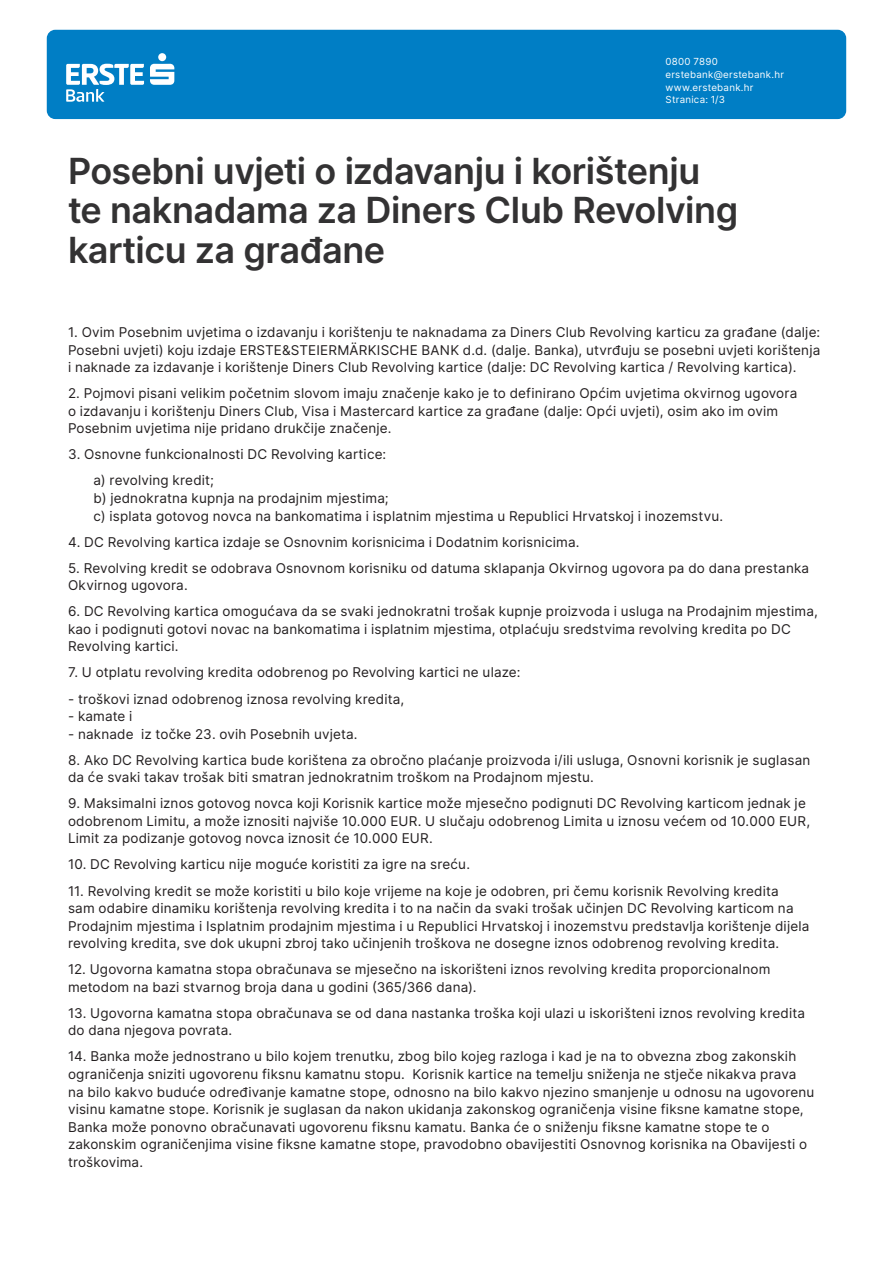
<style>
.page{position:relative;width:893px;height:1263px;background:#fff}
.page>*{position:absolute;margin:0;border:0;box-sizing:border-box;transform-origin:0 0}
.t1{font:600 36px/39.6px "Inter";letter-spacing:-.015em;color:#333233}
.t2{font:13.5px/17.5px "Inter";letter-spacing:.015em;color:#231f20}
.t3{font:9.75px/12.6px "Inter";letter-spacing:.025em;color:#fff}
</style>
<div class="page">
<div style="left:47px;top:30px;width:799px;height:89px;background:#007ec5;border-radius:9px"></div>
<svg style="left:150px;top:64px;width:24px;height:21px"></svg>
<div style="left:158px;top:53px;width:8px;height:8px;background:#fff;border-radius:50%"></div>
<svg style="left:66px;top:64px;width:78px;height:38px"></svg>
<p class="t3" style="left:665px;top:55px;width:120px">0800 7890 erstebank@erstebank.hr www.erstebank.hr<br>Stranica: 1/3</p>
<h1 class="t1" style="left:68px;top:150px;width:672px">Posebni uvjeti o izdavanju i korištenju te naknadama za Diners Club Revolving karticu za građane</h1>
<p class="t2" style="left:68px;top:323px;width:754px;text-align:justify">1. Ovim Posebnim uvjetima o izdavanju i korištenju te naknadama za Diners Club Revolving karticu za građane (dalje:<br>Posebni uvjeti) koju izdaje ERSTE&amp;STEIERMÄRKISCHE BANK d.d. (dalje. Banka), utvrđuju se posebni uvjeti korištenja i naknade za izdavanje i korištenje Diners Club Revolving kartice (dalje: DC Revolving kartica / Revolving kartica).</p>
<p class="t2" style="left:68px;top:384px;width:731px">2. Pojmovi pisani velikim početnim slovom imaju značenje kako je to definirano Općim uvjetima okvirnog ugovora o izdavanju i korištenju Diners Club, Visa i Mastercard kartice za građane (dalje: Opći uvjeti), osim ako im ovim<br>Posebnim uvjetima nije pridano drukčije značenje.</p>
<p class="t2" style="left:94px;top:441px;width:294px;line-height:26.1px;text-indent:-26px">3. Osnovne funkcionalnosti DC Revolving kartice: a) revolving kredit;</p>
<p class="t2" style="left:94px;top:489px;width:631px">b) jednokratna kupnja na prodajnim mjestima;<br>c) isplata gotovog novca na bankomatima i isplatnim mjestima u Republici Hrvatskoj i inozemstvu.</p>
<p class="t2" style="left:68px;top:533px;width:513px">4. DC Revolving kartica izdaje se Osnovnim korisnicima i Dodatnim korisnicima.</p>
<p class="t2" style="left:68px;top:559px;width:742px">5. Revolving kredit se odobrava Osnovnom korisniku od datuma sklapanja Okvirnog ugovora pa do dana prestanka<br>Okvirnog ugovora.</p>
<p class="t2" style="left:68px;top:602px;width:751px">6. DC Revolving kartica omogućava da se svaki jednokratni trošak kupnje proizvoda i usluga na Prodajnim mjestima, kao i podignuti gotovi novac na bankomatima i isplatnim mjestima, otplaćuju sredstvima revolving kredita po DC<br>Revolving kartici.</p>
<p class="t2" style="left:68px;top:663px;width:454px">7. U otplatu revolving kredita odobrenog po Revolving kartici ne ulaze:</p>
<p class="t2" style="left:68px;top:689px;width:338px">- troškovi iznad odobrenog iznosa revolving kredita,</p>
<p class="t2" style="left:68px;top:707px;width:66px">- kamate i</p>
<p class="t2" style="left:68px;top:725px;width:291px">- naknade iz točke 23. ovih Posebnih uvjeta.</p>
<p class="t2" style="left:68px;top:751px;width:744px">8. Ako DC Revolving kartica bude korištena za obročno plaćanje proizvoda i/ili usluga, Osnovni korisnik je suglasan da će svaki takav trošak biti smatran jednokratnim troškom na Prodajnom mjestu.</p>
<p class="t2" style="left:68px;top:794px;width:744px">9. Maksimalni iznos gotovog novca koji Korisnik kartice može mjesečno podignuti DC Revolving karticom jednak je odobrenom Limitu, a može iznositi najviše 10.000 EUR. U slučaju odobrenog Limita u iznosu većem od 10.000 EUR,<br>Limit za podizanje gotovog novca iznosit će 10.000 EUR.</p>
<p class="t2" style="left:68px;top:855px;width:404px">10. DC Revolving karticu nije moguće koristiti za igre na sreću.</p>
<p class="t2" style="left:68px;top:881px;width:743px">11. Revolving kredit se može koristiti u bilo koje vrijeme na koje je odobren, pri čemu korisnik Revolving kredita<br>sam odabire dinamiku korištenja revolving kredita i to na način da svaki trošak učinjen DC Revolving karticom na Prodajnim mjestima i Isplatnim prodajnim mjestima i u Republici Hrvatskoj i inozemstvu predstavlja korištenje dijela revolving kredita, sve dok ukupni zbroj tako učinjenih troškova ne dosegne iznos odobrenog revolving kredita.</p>
<p class="t2" style="left:68px;top:960px;width:704px">12. Ugovorna kamatna stopa obračunava se mjesečno na iskorišteni iznos revolving kredita proporcionalnom metodom na bazi stvarnog broja dana u godini (365/366 dana).</p>
<p class="t2" style="left:68px;top:1004px;width:738px">13. Ugovorna kamatna stopa obračunava se od dana nastanka troška koji ulazi u iskorišteni iznos revolving kredita do dana njegova povrata.</p>
<p class="t2" style="left:68px;top:1047px;width:748px">14. Banka može jednostrano u bilo kojem trenutku, zbog bilo kojeg razloga i kad je na to obvezna zbog zakonskih ograničenja sniziti ugovorenu fiksnu kamatnu stopu. Korisnik kartice na temelju sniženja ne stječe nikakva prava na bilo kakvo buduće određivanje kamatne stope, odnosno na bilo kakvo njezino smanjenje u odnosu na ugovorenu visinu kamatne stope. Korisnik je suglasan da nakon ukidanja zakonskog ograničenja visine fiksne kamatne stope, Banka može ponovno obračunavati ugovorenu fiksnu kamatu. Banka će o sniženju fiksne kamatne stope te o zakonskim ograničenjima visine fiksne kamatne stope, pravodobno obavijestiti Osnovnog korisnika na Obavijesti o troškovima.</p>
</div>
